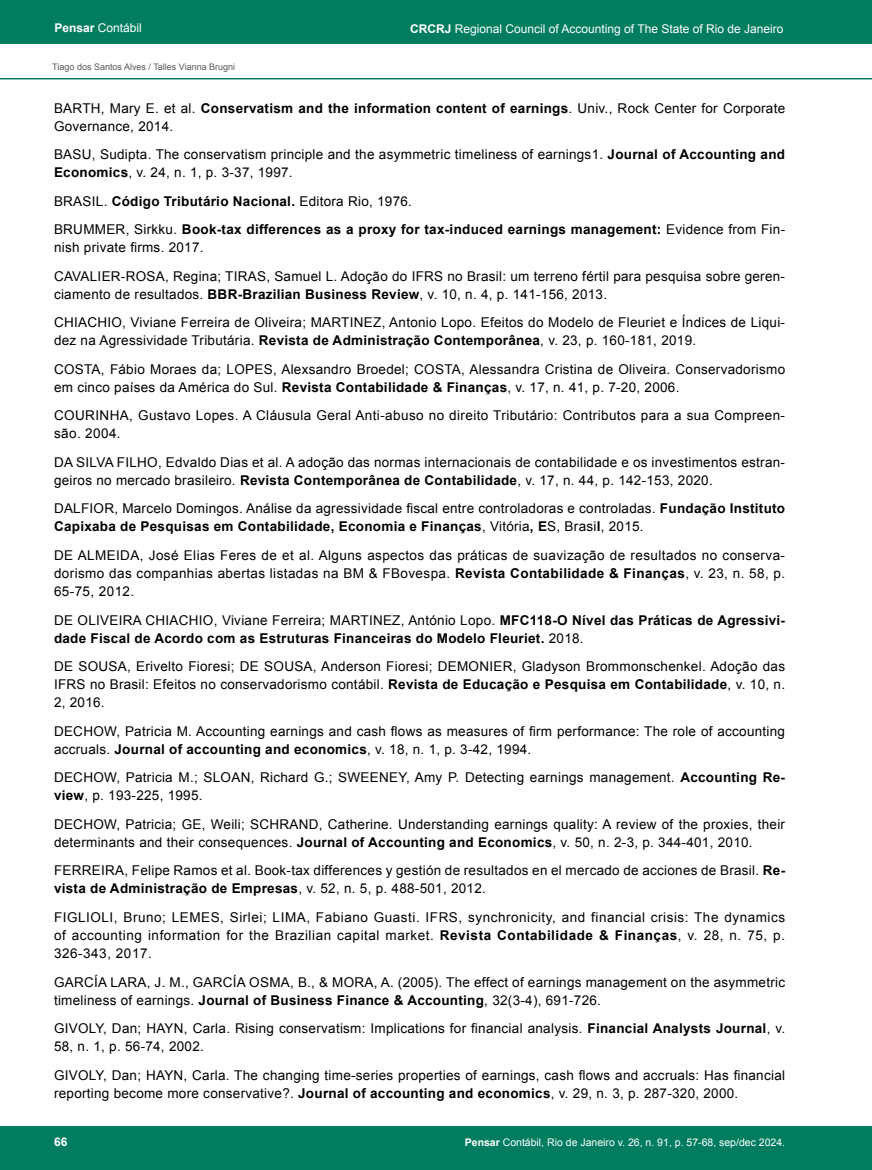
<style>
.page{position:relative;width:872px;height:1170px;background:#fff}
.page>*{position:absolute;margin:0;border:0;box-sizing:border-box;transform-origin:0 0}
.t1{font:13.5px/18.1px "Arial";letter-spacing:.02em;color:#000}
.t2{font:700 13.5px/28.3px "Arial";letter-spacing:.02em;color:#000}
.t3{font:12px "Arial";color:#fff}
.t4{font:700 12px "Arial";color:#fff}
.t5{font:10.5px "Arial";color:#fff}
.t6{font:9px "Arial";color:#58595b}
.s1{font-weight:700}
.s2{font-weight:400}
</style>
<div class="page">
<div style="left:0;top:0;width:872px;height:43px;background:#007c5f"></div>
<hr style="left:0;top:78px;width:872px;height:1px;background:#007c5f">
<div style="left:0;top:1126px;width:872px;height:43px;background:#007c5f"></div>
<p class="t3" style="left:54px;top:20px;width:89px"><span class="s1">Pensar</span> Contábil</p>
<p class="t3" style="left:410px;top:21px;width:375px"><span class="s1">CRCRJ</span> Regional Council of Accounting of The State of Rio de Janeiro</p>
<p class="t6" style="left:52px;top:61px;width:184px">Tiago dos Santos Alves / Talles Vianna Brugni</p>
<p class="t1" style="left:54px;top:99px;width:732px">BARTH, Mary E. et al. <span class="s1">Conservatism and the information content of earnings</span>. Univ., Rock Center for Corporate<br>Governance, 2014.</p>
<p class="t1" style="left:54px;top:146px;width:732px">BASU, Sudipta. The conservatism principle and the asymmetric timeliness of earnings1. <span class="s1">Journal of Accounting and<br>Economics</span>, v. 24, n. 1, p. 3-37, 1997.</p>
<p class="t2" style="left:54px;top:187px;width:732px"><span class="s2">BRASIL.</span> Código Tributário Nacional. <span class="s2">Editora Rio, 1976.<br>BRUMMER, Sirkku.</span> Book-tax differences as a proxy for tax-induced earnings management: <span class="s2">Evidence from Fin-</span></p>
<p class="t1" style="left:54px;top:233px;width:732px;line-height:28.3px">nish private firms. 2017.<br>CAVALIER-ROSA, Regina; TIRAS, Samuel L. Adoção do IFRS no Brasil: um terreno fértil para pesquisa sobre geren-</p>
<p class="t1" style="left:54px;top:280px;width:732px;line-height:28.3px">ciamento de resultados. <span class="s1">BBR-Brazilian Business Review</span>, v. 10, n. 4, p. 141-156, 2013.<br>CHIACHIO, Viviane Ferreira de Oliveira; MARTINEZ, Antonio Lopo. Efeitos do Modelo de Fleuriet e Índices de Liqui-</p>
<p class="t1" style="left:54px;top:326px;width:732px;line-height:28.3px">dez na Agressividade Tributária. <span class="s1">Revista de Administração Contemporânea</span>, v. 23, p. 160-181, 2019.<br>COSTA, Fábio Moraes da; LOPES, Alexsandro Broedel; COSTA, Alessandra Cristina de Oliveira. Conservadorismo</p>
<p class="t1" style="left:54px;top:373px;width:732px;line-height:28.3px">em cinco países da América do Sul. <span class="s1">Revista Contabilidade &amp; Finanças</span>, v. 17, n. 41, p. 7-20, 2006.<br>COURINHA, Gustavo Lopes. A Cláusula Geral Anti-abuso no direito Tributário: Contributos para a sua Compreen-</p>
<p class="t1" style="left:54px;top:419px;width:732px;line-height:28.3px">são. 2004.<br>DA SILVA FILHO, Edvaldo Dias et al. A adoção das normas internacionais de contabilidade e os investimentos estran-</p>
<p class="t1" style="left:54px;top:466px;width:732px;line-height:28.3px">geiros no mercado brasileiro. <span class="s1">Revista Contemporânea de Contabilidade</span>, v. 17, n. 44, p. 142-153, 2020.<br>DALFIOR, Marcelo Domingos. Análise da agressividade fiscal entre controladoras e controladas. <span class="s1">Fundação Instituto</span></p>
<p class="t1" style="left:54px;top:512px;width:732px;line-height:28.3px"><span class="s1">Capixaba de Pesquisas em Contabilidade, Economia e Finanças</span>, Vitória<span class="s1">, E</span>S, Brasi<span class="s1">l</span>, 2015.<br>DE ALMEIDA, José Elias Feres de et al. Alguns aspectos das práticas de suavização de resultados no conserva-</p>
<p class="t1" style="left:54px;top:564px;width:732px">dorismo das companhias abertas listadas na BM &amp; FBovespa. <span class="s1">Revista Contabilidade &amp; Finanças</span>, v. 23, n. 58, p.<br>65-75, 2012.</p>
<p class="t2" style="left:54px;top:611px;width:732px;line-height:18.1px"><span class="s2">DE OLIVEIRA CHIACHIO, Viviane Ferreira; MARTINEZ, António Lopo.</span> MFC118-O Nível das Práticas de Agressivi&shy;dade Fiscal de Acordo com as Estruturas Financeiras do Modelo Fleuriet. <span class="s2">2018.</span></p>
<p class="t1" style="left:54px;top:657px;width:732px;text-align:justify">DE SOUSA, Erivelto Fioresi; DE SOUSA, Anderson Fioresi; DEMONIER, Gladyson Brommonschenkel. Adoção das IFRS no Brasil: Efeitos no conservadorismo contábil. <span class="s1">Revista de Educação e Pesquisa em Contabilidade</span>, v. 10, n.<br>2, 2016.</p>
<p class="t1" style="left:54px;top:722px;width:732px">DECHOW, Patricia M. Accounting earnings and cash flows as measures of firm performance: The role of accounting accruals. <span class="s1">Journal of accounting and economics</span>, v. 18, n. 1, p. 3-42, 1994.</p>
<p class="t1" style="left:54px;top:768px;width:732px">DECHOW, Patricia M.; SLOAN, Richard G.; SWEENEY, Amy P. Detecting earnings management. <span class="s1">Accounting Re&shy;view</span>, p. 193-225, 1995.</p>
<p class="t1" style="left:54px;top:815px;width:732px">DECHOW, Patricia; GE, Weili; SCHRAND, Catherine. Understanding earnings quality: A review of the proxies, their determinants and their consequences. <span class="s1">Journal of Accounting and Economics</span>, v. 50, n. 2-3, p. 344-401, 2010.</p>
<p class="t1" style="left:54px;top:861px;width:732px">FERREIRA, Felipe Ramos et al. Book-tax differences y gestión de resultados en el mercado de acciones de Brasil. <span class="s1">Re&shy;vista de Administração de Empresas</span>, v. 52, n. 5, p. 488-501, 2012.</p>
<p class="t1" style="left:54px;top:908px;width:732px;text-align:justify">FIGLIOLI, Bruno; LEMES, Sirlei; LIMA, Fabiano Guasti. IFRS, synchronicity, and financial crisis: The dynamics of accounting information for the Brazilian capital market. <span class="s1">Revista Contabilidade &amp; Finanças</span>, v. 28, n. 75, p.<br>326-343, 2017.</p>
<p class="t1" style="left:54px;top:972px;width:732px">GARCÍA LARA, J. M., GARCÍA OSMA, B., &amp; MORA, A. (2005). The effect of earnings management on the asymmetric timeliness of earnings. <span class="s1">Journal of Business Finance &amp; Accounting</span>, 32(3-4), 691-726.</p>
<p class="t1" style="left:54px;top:1019px;width:732px">GIVOLY, Dan; HAYN, Carla. Rising conservatism: Implications for financial analysis. <span class="s1">Financial Analysts Journal</span>, v.<br>58, n. 1, p. 56-74, 2002.</p>
<p class="t1" style="left:54px;top:1065px;width:732px">GIVOLY, Dan; HAYN, Carla. The changing time-series properties of earnings, cash flows and accruals: Has financial reporting become more conservative?. <span class="s1">Journal of accounting and economics</span>, v. 29, n. 3, p. 287-320, 2000.</p>
<p class="t4" style="left:54px;top:1134px;width:15px">66</p>
<p class="t5" style="left:465px;top:1135px;width:322px"><span class="s1">Pensar</span> Contábil, Rio de Janeiro v. 26, n. 91, p. 57-68, sep/dec 2024.</p>
</div>
